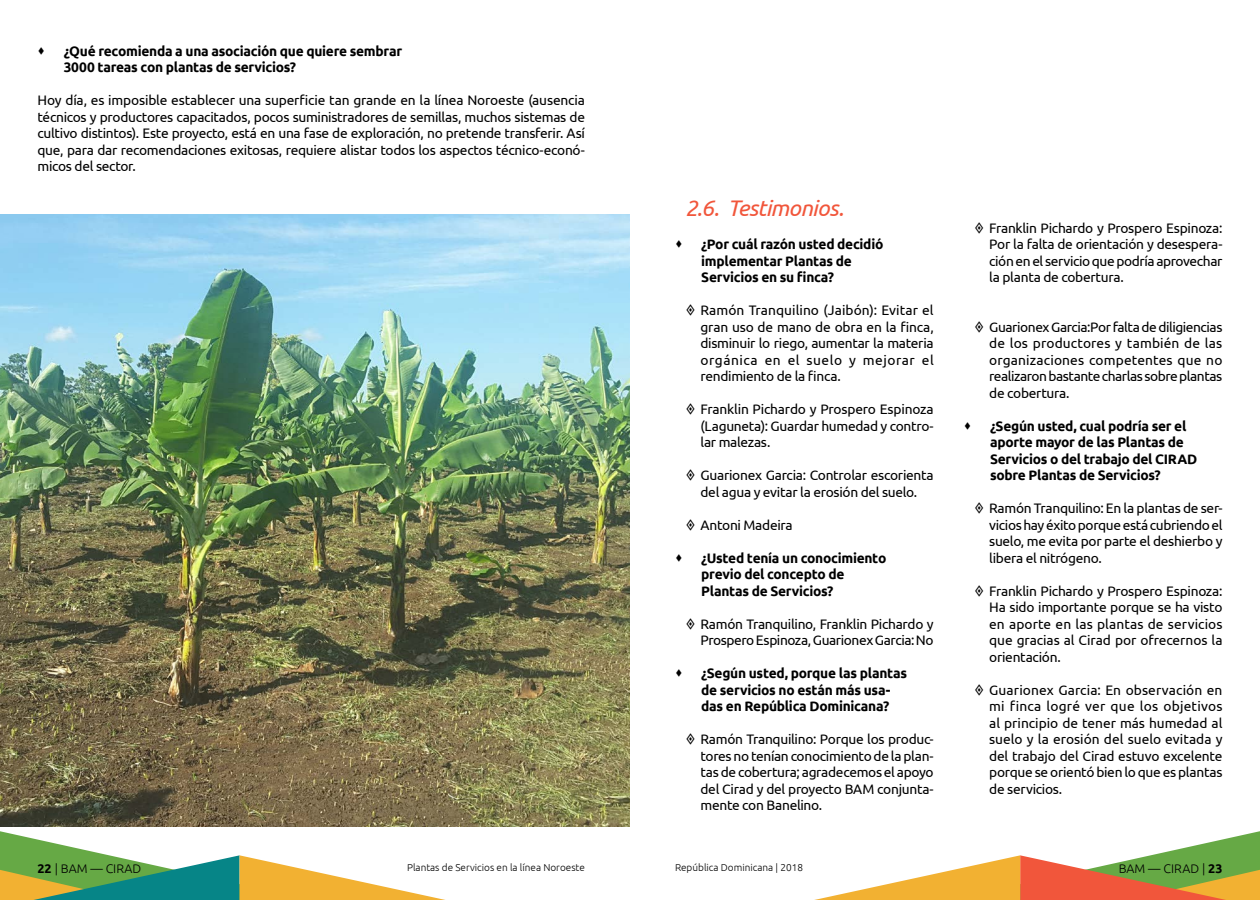
<style>
.page{position:relative;width:1260px;height:900px;background:#fff}
.page>*{position:absolute;margin:0;border:0;box-sizing:border-box;transform-origin:0 0}
.t1{font:italic 22.5px "Ubuntu";letter-spacing:-.03em;color:#f1563b}
.t2{font:13.75px/16.5px "Ubuntu";letter-spacing:-.02em;color:#000;text-align:justify}
.t3{font:700 13.75px/16.5px "Ubuntu";letter-spacing:-.02em;color:#000}
.t4{font:300 12.5px "Ubuntu";color:#000}
.t5{font:300 10px "Ubuntu";color:#000}
.s1{font-weight:700}
</style>
<div class="page">
<svg style="left:0;top:826px;width:240px;height:74px"></svg>
<svg style="left:1020px;top:831px;width:240px;height:69px"></svg>
<svg style="left:240px;top:826px;width:270px;height:74px"></svg>
<svg style="left:814px;top:855px;width:206px;height:45px"></svg>
<img style="left:0;top:215px;width:630px;height:611px">
<p class="t3" style="left:64px;top:42px;width:340px">¿Qué recomienda a una asociación que quiere sembrar<br>3000 tareas con plantas de servicios?</p>
<p class="t2" style="left:38px;top:92px;width:549px">Hoy día, es imposible establecer una superficie tan grande en la línea Noroeste (ausencia técnicos y productores capacitados, pocos suministradores de semillas, muchos sistemas de cultivo distintos). Este proyecto, está en una fase de exploración, no pretende transferir. Así que, para dar recomendaciones exitosas, requiere alistar todos los aspectos técnico-econó&shy;micos del sector.</p>
<h1 class="t1" style="left:685px;top:195px;width:160px">2.6. Testimonios.</h1>
<p class="t3" style="left:701px;top:236px;width:184px">¿Por cuál razón usted decidió implementar Plantas de<br>Servicios en su finca?</p>
<p class="t2" style="left:700px;top:302px;width:235px">Ramón Tranquilino (Jaibón): Evitar el gran uso de mano de obra en la finca, disminuir lo riego, aumentar la materia orgánica en el suelo y mejorar el rendimiento de la finca.</p>
<p class="t2" style="left:700px;top:401px;width:235px">Franklin Pichardo y Prospero Espinoza (Laguneta): Guardar humedad y contro&shy;lar malezas.</p>
<p class="t2" style="left:700px;top:467px;width:235px">Guarionex Garcia: Controlar escorienta del agua y evitar la erosión del suelo.</p>
<p class="t2" style="left:700px;top:516px;width:94px">Antoni Madeira</p>
<p class="t3" style="left:701px;top:549px;width:187px">¿Usted tenía un conocimiento previo del concepto de<br>Plantas de Servicios?</p>
<p class="t2" style="left:700px;top:615px;width:235px">Ramón Tranquilino, Franklin Pichardo y<br>Prospero Espinoza, Guarionex Garcia: No</p>
<p class="t3" style="left:701px;top:665px;width:207px">¿Según usted, porque las plantas de servicios no están más usa&shy;das en República Dominicana?</p>
<p class="t2" style="left:700px;top:731px;width:235px">Ramón Tranquilino: Porque los produc&shy;tores no tenían conocimiento de la plan&shy;tas de cobertura; agradecemos el apoyo del Cirad y del proyecto BAM conjunta&shy;mente con Banelino.</p>
<p class="t2" style="left:989px;top:219px;width:235px">Franklin Pichardo y Prospero Espinoza:<br>Por la falta de orientación y desespera&shy;ción en el servicio que podría aprovechar la planta de cobertura.</p>
<p class="t2" style="left:989px;top:318px;width:235px">Guarionex Garcia:Por falta de diligiencias de los productores y también de las organizaciones competentes que no realizaron bastante charlas sobre plantas de cobertura.</p>
<p class="t3" style="left:990px;top:417px;width:209px">¿Según usted, cual podría ser el aporte mayor de las Plantas de<br>Servicios o del trabajo del CIRAD sobre Plantas de Servicios?</p>
<p class="t2" style="left:989px;top:500px;width:235px">Ramón Tranquilino: En la plantas de ser&shy;vicios hay éxito porque está cubriendo el suelo, me evita por parte el deshierbo y libera el nitrógeno.</p>
<p class="t2" style="left:989px;top:582px;width:235px">Franklin Pichardo y Prospero Espinoza:<br>Ha sido importante porque se ha visto en aporte en las plantas de servicios que gracias al Cirad por ofrecernos la orientación.</p>
<p class="t2" style="left:989px;top:681px;width:235px">Guarionex Garcia: En observación en mi finca logré ver que los objetivos al principio de tener más humedad al suelo y la erosión del suelo evitada y del trabajo del Cirad estuvo excelente porque se orientó bien lo que es plantas de servicios.</p>
<p class="t4" style="left:38px;top:861px;width:105px"><span class="s1">22</span> | BAM — CIRAD</p>
<p class="t5" style="left:407px;top:861px;width:179px">Plantas de Servicios en la línea Noroeste</p>
<p class="t5" style="left:675px;top:861px;width:130px">República Dominicana | 2018</p>
<p class="t4" style="left:1119px;top:861px;width:105px">BAM — CIRAD | <span class="s1">23</span></p>
</div>
